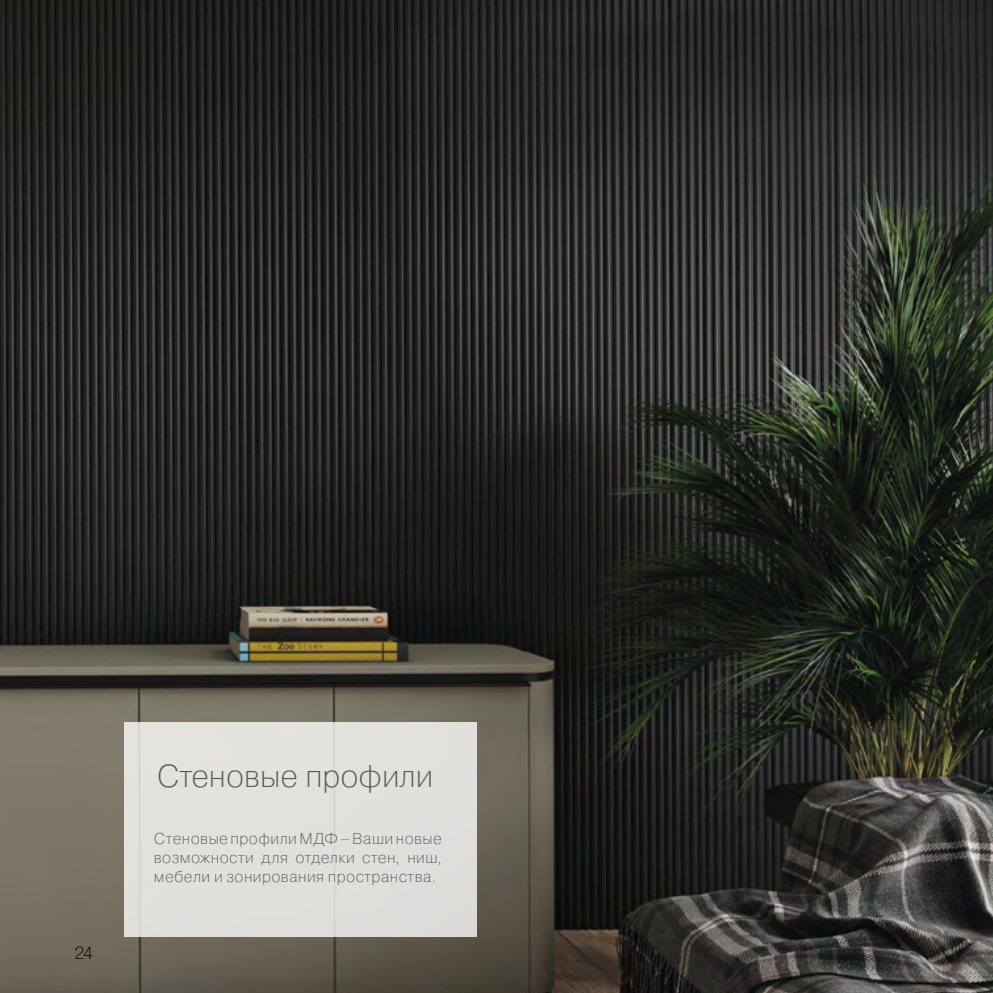
<style>
.page{position:relative;width:993px;height:993px;background:#fff}
.page>*{position:absolute;margin:0;border:0;box-sizing:border-box;transform-origin:0 0}
.t1{font:200 31.5px "Pragmatica";color:#575756}
.t2{font:200 17.5px "Pragmatica";color:#000}
.t3{font:200 15.75px/18.9px "Pragmatica";letter-spacing:.025em;color:#575756;text-align:justify}
</style>
<div class="page">
<img style="left:0;top:0;width:992px;height:992px">
<div style="left:124px;top:722px;width:352px;height:214px;background:#e2e0dd"></div>
<p class="t2" style="left:74px;top:941px;width:20px">24</p>
<h1 class="t1" style="left:157px;top:755px;width:278px">Стеновые профили</h1>
<p class="t3" style="left:154px;top:828px;width:289px">Стеновые профили МДФ – Ваши новые возможности для отделки стен, ниш, мебели и зонирования пространства.</p>
</div>
